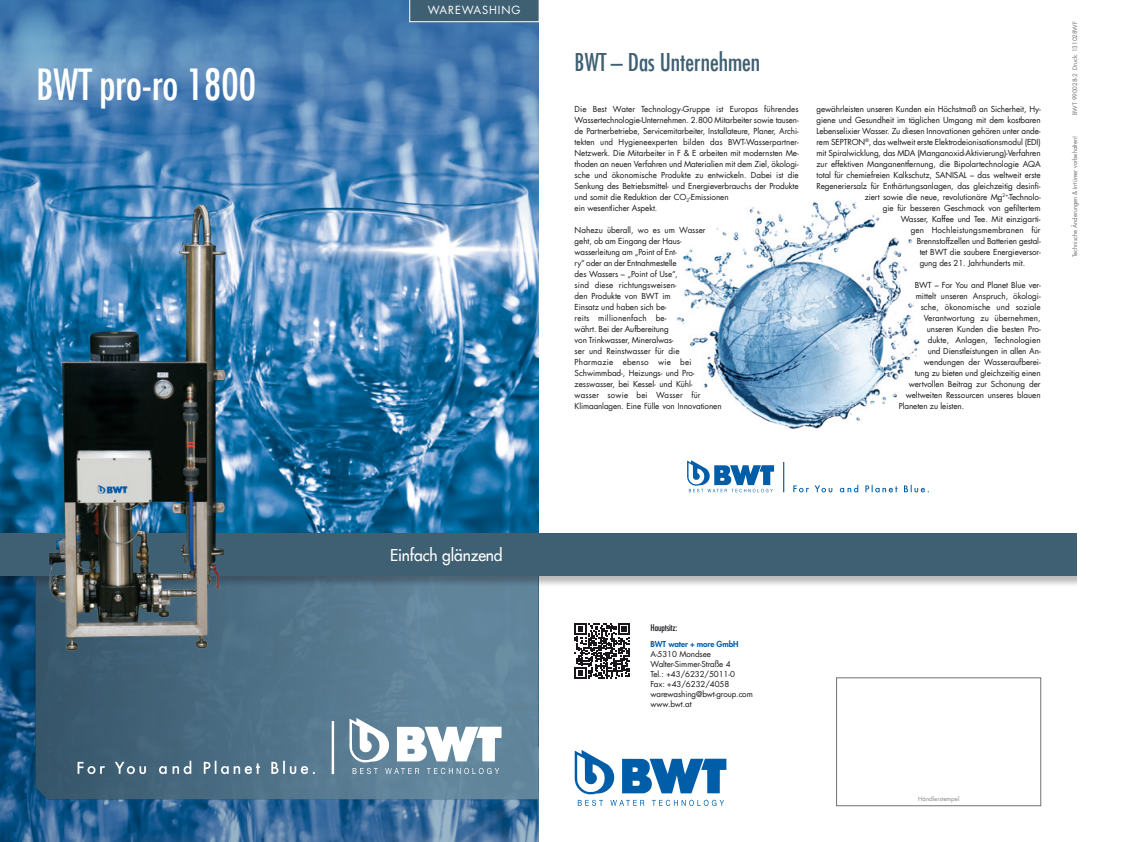
<style>
.page{position:relative;width:1134px;height:842px;background:#fff}
.page>*{position:absolute;margin:0;border:0;box-sizing:border-box;transform-origin:0 0}
.t1{font:500 condensed 42px "Futura Com";color:#fff}
.t2{font:500 condensed 24px "Futura Com";color:#3f6073}
.t3{font:500 16px "Futura Com";letter-spacing:-.01em;color:#fff}
.t4{font:11px "Futura Com";letter-spacing:.08em;color:#fff}
.t5{font:500 condensed 9px "Futura Com";letter-spacing:-.01em;color:#1a171c}
.t6{font:8.1px/11px "Futura Com";letter-spacing:-.01em;color:#1a171c}
.t7{font:8.1px "Futura Com";letter-spacing:.015em;color:#1a171c}
.t8{font:8px/10px "Futura Com";letter-spacing:-.01em;color:#1a171c}
.t9{font:800 8px "Futura Com";letter-spacing:-.01em;color:#005da8}
.t10{font:6px "Futura Com";letter-spacing:-.01em;color:#707173}
.t11{font:6px "Futura Com";letter-spacing:.01em;color:#87888a}
</style>
<div class="page">
<img style="left:0;top:233px;width:539px;height:300px">
<svg style="left:0;top:0;width:539px;height:233px;background:#4d83b7"></svg>
<svg style="left:0;top:587px;width:539px;height:255px;background:#2b6291"></svg>
<svg style="left:574px;top:750px;width:152px;height:56px"></svg>
<svg style="left:35px;top:587px;width:504px;height:212px;background:#52758a"></svg>
<div style="left:0;top:533px;width:1089px;height:54px;background:#1a171c;opacity:.3"></div>
<div style="left:0;top:533px;width:1077px;height:42px;background:#3f6073"></div>
<svg style="left:349px;top:718px;width:152px;height:56px"></svg>
<hr style="left:332px;top:721px;width:2px;height:53px;background:#fff">
<svg style="left:78px;top:761px;width:237px;height:13px;background:#6c8798"></svg>
<div style="left:409px;top:0;width:130px;height:22px;background:#3f6073"></div>
<div style="left:1077px;top:0;width:57px;height:842px;background:#fff"></div>
<img style="left:31px;top:182px;width:212px;height:490px">
<svg style="left:575px;top:623px;width:55px;height:56px"></svg>
<img style="left:676px;top:200px;width:244px;height:229px">
<hr style="left:783px;top:462px;width:1px;height:30px;background:#005da8">
<svg style="left:793px;top:485px;width:136px;height:7px"></svg>
<svg style="left:687px;top:460px;width:87px;height:32px"></svg>
<div style="left:836px;top:677px;width:205px;height:129px;border:1px solid #707173"></div>
<h1 class="t1" style="left:36px;top:55px;width:221px">BWT pro-ro 1800</h1>
<h3 class="t4" style="left:428px;top:3px;width:94px">WAREWASHING</h3>
<h3 class="t3" style="left:390px;top:543px;width:114px">Einfach glänzend</h3>
<h2 class="t2" style="left:575px;top:45px;width:187px">BWT – Das Unternehmen</h2>
<p class="t6" style="left:575px;top:103px;width:226px">Die Best Water Technology-Gruppe ist Europas führendes Wassertechnologie-Unternehmen. 2.800 Mitarbeiter sowie tausen&shy;de Partnerbetriebe, Servicemitarbeiter, Installateure, Planer, Archi&shy;tekten und Hygieneexperten bilden das BWT-Wasserpartner-Netzwerk. Die Mitarbeiter in F &amp; E arbeiten mit modernsten Me&shy;thoden an neuen Verfahren und Materialien mit dem Ziel, ökologi&shy;sche und ökonomische Produkte zu entwickeln. Dabei ist die Senkung des Betriebsmittel- und Energieverbrauchs der Produkte und somit die Reduktion der CO<sub>2</sub>-Emissionen<br>ein wesentlicher Aspekt.</p>
<p class="t6" style="left:575px;top:224px;width:148px">Nahezu überall, wo es um Wasser geht, ob am Eingang der Haus&shy;wasserleitung am „Point of Ent-<br>ry“ oder an der Entnahmestelle<br>des Wassers – „Point of Use“,<br>sind diese richtungsweisen-<br>den Produkte von BWT im<br>Einsatz und haben sich be-<br>reits millionenfach be-<br>währt. Bei der Aufbereitung<br>von Trinkwasser, Mineralwas-<br>ser und Reinstwasser für die<br>Pharmazie ebenso wie bei<br>Schwimmbad-, Heizungs- und Pro&shy;zesswasser, bei Kessel- und Kühl-<br>wasser sowie bei Wasser für<br>Klimaanlagen. Eine Fülle von Innovationen</p>
<p class="t6" style="left:816px;top:103px;width:226px">gewährleisten unseren Kunden ein Höchstmaß an Sicherheit, Hy-</p>
<p class="t6" style="left:816px;top:114px;width:226px">giene und Gesundheit im täglichen Umgang mit dem kostbaren</p>
<p class="t6" style="left:816px;top:125px;width:226px">Lebenselixier Wasser. Zu diesen Innovationen gehören unter ande-</p>
<p class="t6" style="left:816px;top:136px;width:226px">rem SEPTRON<sup>®</sup>, das weltweit erste Elektrodeionisationsmodul (EDI)</p>
<p class="t6" style="left:816px;top:147px;width:226px">mit Spiralwicklung, das MDA (Manganoxid-Aktivierung)-Verfahren</p>
<p class="t6" style="left:816px;top:158px;width:226px">zur effektiven Manganentfernung, die Bipolartechnologie AQA</p>
<p class="t6" style="left:816px;top:169px;width:226px">total für chemiefreien Kalkschutz, SANISAL – das weltweit erste</p>
<p class="t6" style="left:816px;top:180px;width:226px">Regeneriersalz für Enthärtungsanlagen, das gleichzeitig desinfi-</p>
<p class="t6" style="left:865px;top:191px;width:177px">ziert sowie die neue, revolutionäre Mg<sup>2+</sup>-Technolo-</p>
<p class="t6" style="left:883px;top:202px;width:159px">gie für besseren Geschmack von gefiltertem</p>
<p class="t6" style="left:901px;top:213px;width:141px">Wasser, Kaffee und Tee. Mit einzigarti-</p>
<p class="t7" style="left:911px;top:224px;width:131px">gen Hochleistungsmembranen für</p>
<p class="t6" style="left:917px;top:235px;width:125px">Brennstoffzellen und Batterien gestal-</p>
<p class="t6" style="left:920px;top:246px;width:122px">tet BWT die saubere Energieversor-</p>
<p class="t6" style="left:920px;top:257px;width:107px">gung des 21. Jahrhunderts mit.</p>
<p class="t6" style="left:915px;top:279px;width:128px">BWT – For You and Planet Blue ver-</p>
<p class="t6" style="left:916px;top:290px;width:127px">mittelt unseren Anspruch, ökologi-</p>
<p class="t6" style="left:921px;top:301px;width:121px">sche, ökonomische und soziale</p>
<p class="t6" style="left:924px;top:312px;width:119px">Verantwortung zu übernehmen,</p>
<p class="t6" style="left:927px;top:323px;width:116px">unseren Kunden die besten Pro-</p>
<p class="t6" style="left:928px;top:334px;width:114px">dukte, Anlagen, Technologien</p>
<p class="t6" style="left:928px;top:345px;width:114px">und Dienstleistungen in allen An-</p>
<p class="t6" style="left:924px;top:356px;width:119px">wendungen der Wasseraufberei-</p>
<p class="t6" style="left:915px;top:367px;width:127px">tung zu bieten und gleichzeitig einen</p>
<p class="t6" style="left:909px;top:378px;width:133px">wertvollen Beitrag zur Schonung der</p>
<p class="t6" style="left:906px;top:389px;width:137px">weltweiten Ressourcen unseres blauen</p>
<p class="t6" style="left:899px;top:400px;width:67px">Planeten zu leisten.</p>
<p class="t10" style="left:1071px;top:115px;width:95px;rotate:-90deg">BWT 990028-2 Druck: 131028WF</p>
<p class="t10" style="left:1071px;top:257px;width:122px;rotate:-90deg">Technische Änderungen &amp; Irrtümer vorbehalten!</p>
<p class="t5" style="left:650px;top:621px;width:28px">Hauptsitz:</p>
<p class="t9" style="left:650px;top:637px;width:89px">BWT water + more GmbH</p>
<p class="t8" style="left:650px;top:648px;width:104px">A-5310 Mondsee<br>Walter-Simmer-Straße 4<br>Tel.: +43/6232/5011-0<br>Fax: +43/6232/4058 warewashing@bwt-group.com www.bwt.at</p>
<p class="t11" style="left:918px;top:794px;width:43px">Händlerstempel</p>
</div>
